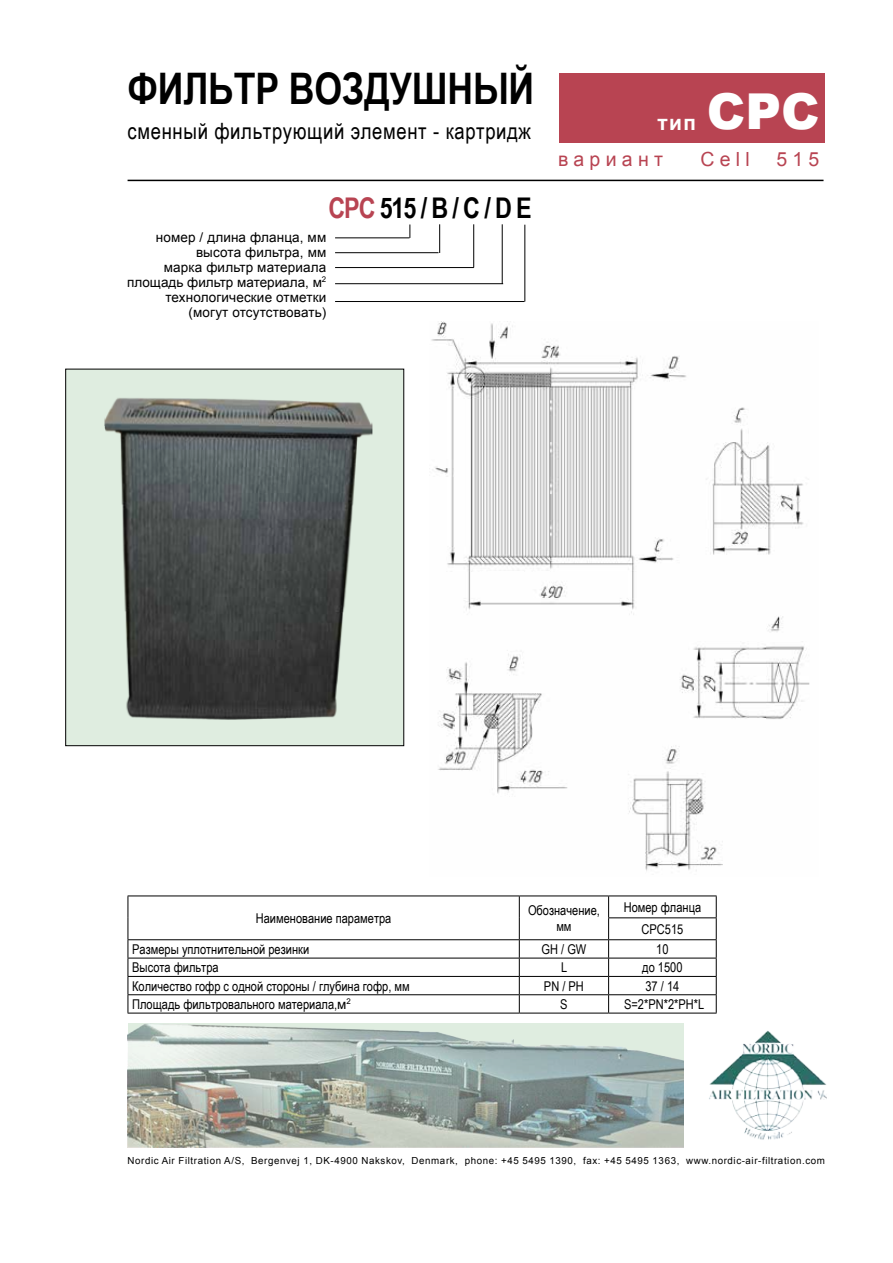
<style>
.page{position:relative;width:893px;height:1263px;background:#fff}
.page>*{position:absolute;margin:0;border:0;box-sizing:border-box;transform-origin:0 0}
.t1{font:900 49.5px "Arial";color:#fff}
.t2{font:700 43.5px "Arial Narrow";letter-spacing:-.005em;color:#000}
.t3{font:700 28.5px "Arial Narrow";letter-spacing:-.04em;color:#000}
.t4{font:22.5px "Arial Narrow";letter-spacing:.03em;color:#000}
.t5{font:700 21px "Arial";color:#fff}
.t6{font:19.5px "Arial";letter-spacing:.27em;color:#b84452}
.t7{font:13.5px/16.5px "Arial Narrow";color:#000;text-align:center}
.t8{font:13.5px/15px "Arial";letter-spacing:.01em;color:#000;text-align:right}
.t9{font:9.75px "Arial";letter-spacing:.06em;color:#000}
.s1{color:#b84452}
.s2{font-family:"Arial"}
</style>
<div class="page">
<img style="left:431px;top:322px;width:379px;height:549px">
<div style="left:65px;top:369px;width:339px;height:377px;background:#dfede0;border:1px solid #000"></div>
<img style="left:104px;top:398px;width:268px;height:322px">
<div style="left:559px;top:73px;width:266px;height:69px;background:#b84452"></div>
<img style="left:709px;top:1030px;width:118px;height:110px">
<hr style="left:128px;top:180px;width:695px;height:1px;background:#000">
<hr style="left:335px;top:237px;width:74px;height:1px;background:#000">
<svg style="left:409px;top:224px;width:1px;height:14px"></svg>
<hr style="left:335px;top:252px;width:103px;height:1px;background:#000">
<svg style="left:439px;top:224px;width:1px;height:29px"></svg>
<hr style="left:335px;top:267px;width:139px;height:1px;background:#000">
<hr style="left:473px;top:224px;width:1px;height:43px;background:#000">
<hr style="left:335px;top:283px;width:168px;height:1px;background:#000">
<hr style="left:502px;top:224px;width:1px;height:60px;background:#000">
<hr style="left:335px;top:301px;width:189px;height:1px;background:#000">
<hr style="left:524px;top:225px;width:1px;height:76px;background:#000">
<hr style="left:128px;top:895px;width:391px;height:1px;background:#000">
<hr style="left:519px;top:895px;width:90px;height:1px;background:#000">
<hr style="left:609px;top:895px;width:108px;height:1px;background:#000">
<hr style="left:608px;top:917px;width:109px;height:1px;background:#000">
<hr style="left:128px;top:939px;width:391px;height:1px;background:#000">
<hr style="left:519px;top:939px;width:90px;height:1px;background:#000">
<hr style="left:609px;top:939px;width:108px;height:1px;background:#000">
<hr style="left:128px;top:958px;width:391px;height:1px;background:#000">
<hr style="left:519px;top:958px;width:90px;height:1px;background:#000">
<hr style="left:609px;top:958px;width:108px;height:1px;background:#000">
<hr style="left:128px;top:976px;width:391px;height:1px;background:#000">
<hr style="left:519px;top:976px;width:90px;height:1px;background:#000">
<hr style="left:609px;top:976px;width:108px;height:1px;background:#000">
<hr style="left:128px;top:994px;width:391px;height:1px;background:#000">
<svg style="left:128px;top:896px;width:1px;height:117px"></svg>
<hr style="left:519px;top:994px;width:90px;height:1px;background:#000">
<svg style="left:519px;top:896px;width:1px;height:117px"></svg>
<hr style="left:609px;top:994px;width:108px;height:1px;background:#000">
<svg style="left:608px;top:896px;width:1px;height:117px"></svg>
<svg style="left:716px;top:896px;width:1px;height:117px"></svg>
<hr style="left:128px;top:1013px;width:391px;height:1px;background:#000">
<hr style="left:519px;top:1013px;width:90px;height:1px;background:#000">
<hr style="left:609px;top:1013px;width:108px;height:1px;background:#000">
<img style="left:128px;top:1024px;width:556px;height:124px">
<h2 class="t2" style="left:128px;top:56px;width:408px">ФИЛЬТР ВОЗДУШНЫЙ</h2>
<h3 class="t4" style="left:128px;top:115px;width:405px">сменный фильтрующий элемент - картридж</h3>
<h3 class="t3" style="left:328px;top:187px;width:205px"><span class="s1">CPC</span> 515 / B / C / D E</h3>
<p class="t8" style="left:127px;top:230px;width:201px">номер / длина фланца, мм высота фильтра, мм<br>марка фильтр материала площадь фильтр материала, м<sup>2 </sup>технологические отметки (могут отсутствовать)</p>
<h3 class="t5" style="left:657px;top:109px;width:40px">тип</h3>
<h1 class="t1" style="left:707px;top:75px;width:114px">CPC</h1>
<h3 class="t6" style="left:558px;top:147px;width:106px">вариант</h3>
<h3 class="t6" style="left:700px;top:147px;width:51px">Cell</h3>
<h3 class="t6" style="left:776px;top:147px;width:45px">515</h3>
<p class="t7" style="left:256px;top:909px;width:137px">Наименование параметра</p>
<p class="t7" style="left:528px;top:901px;width:73px">Обозначение, мм</p>
<p class="t7" style="left:624px;top:895px;width:79px;line-height:21.9px">Номер фланца<br>CPC515</p>
<p class="t7" style="left:132px;top:940px;width:178px">Размеры уплотнительной резинки</p>
<p class="t7" style="left:541px;top:940px;width:46px">GH / GW</p>
<p class="t7" style="left:656px;top:940px;width:14px">10</p>
<p class="t7" style="left:132px;top:959px;width:88px">Высота фильтра</p>
<p class="t7" style="left:561px;top:959px;width:8px">L</p>
<p class="t7" style="left:642px;top:959px;width:42px">до 1500</p>
<p class="t7" style="left:132px;top:977px;width:279px">Количество гофр с одной стороны / глубина гофр, мм</p>
<p class="t7" style="left:544px;top:977px;width:41px">PN / PH</p>
<p class="t7" style="left:645px;top:977px;width:35px">37 / 14</p>
<p class="t7" style="left:132px;top:995px;width:220px">Площадь фильтровального материала,<span class="s2">м</span><sup>2</sup></p>
<p class="t7" style="left:560px;top:995px;width:9px">S</p>
<p class="t7" style="left:624px;top:995px;width:82px">S=2*PN*2*PH*L</p>
<p class="t9" style="left:128px;top:1154px;width:699px">Nordic Air Filtration A/S, Bergenvej 1, DK-4900 Nakskov, Denmark, phone: +45 5495 1390, fax: +45 5495 1363, www.nordic-air-filtration.com</p>
</div>
